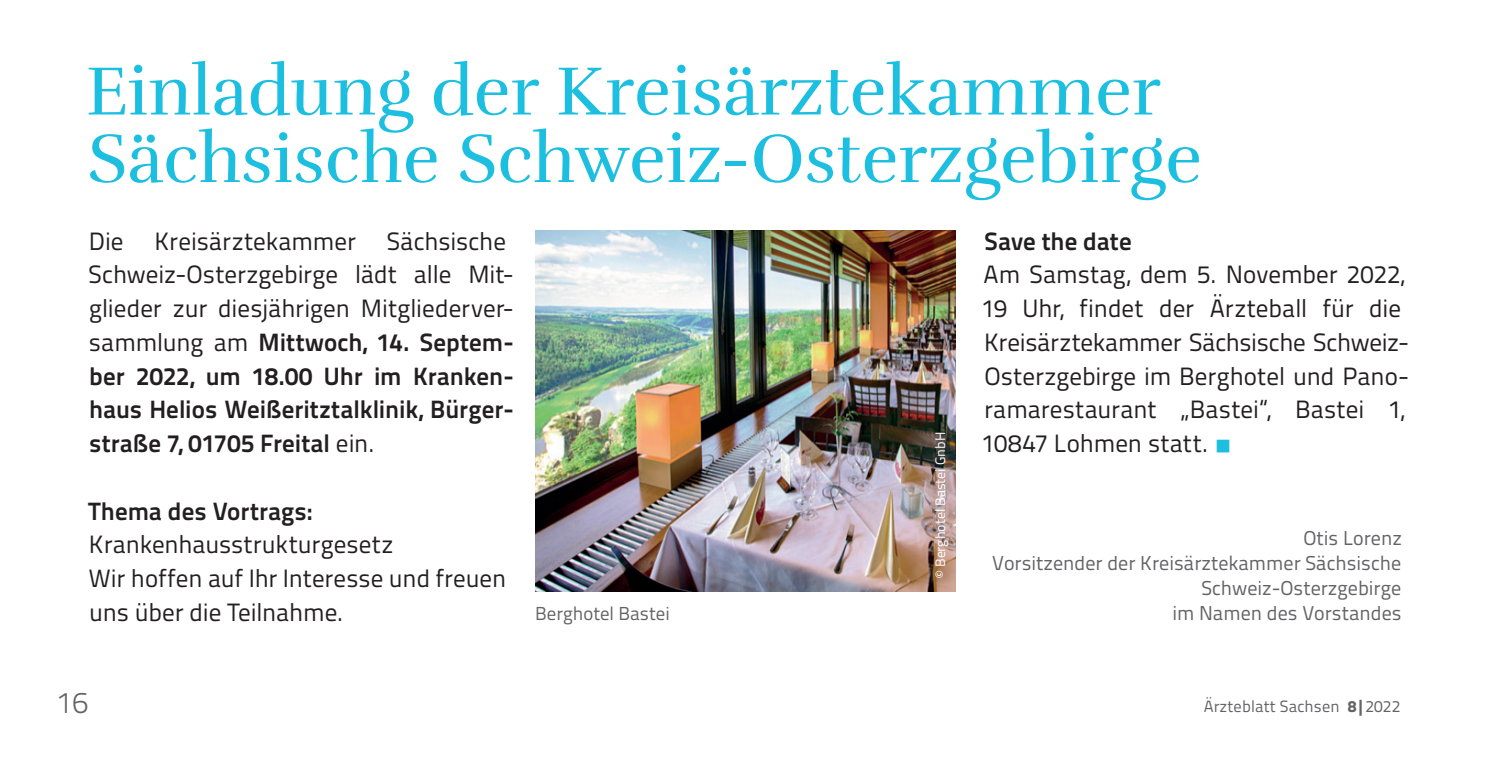
<style>
.page{position:relative;width:1489px;height:776px;background:#fff}
.page>*{position:absolute;margin:0;border:0;box-sizing:border-box;transform-origin:0 0}
.t1{font:70px/67.5px "Rufina";color:#1cbfdf}
.t2{font:300 30px "Titillium Text";color:#636366}
.t3{font:25px/33.8px "Titillium Text";color:#231f20}
.t4{font:700 25px "Titillium Text";color:#231f20}
.t5{font:20px/25px "Titillium Text";color:#636366;text-align:right}
.t6{font:18.75px "Titillium Text";color:#636366}
.t7{font:16.25px "Titillium Text";letter-spacing:.01em;color:#636366}
.t8{font:13.75px "Titillium Text";color:#fff}
.s1{font-weight:700}
.s2{color:#1cbfdf}
.s3{font-weight:800}
</style>
<div class="page">
<img style="left:535px;top:230px;width:420px;height:362px">
<h1 class="t1" style="left:86px;top:58px;width:1117px">Einladung der Kreisärztekammer<br>Sächsische Schweiz-Osterzgebirge</h1>
<p class="t3" style="left:89px;top:223px;width:427px">Die Kreisärztekammer Sächsische Schweiz-Osterzgebirge lädt alle Mit&shy;glieder zur diesjährigen Mitgliederver&shy;sammlung am <span class="s1">Mittwoch, 14. Septem&shy;ber 2022, um 18.00 Uhr im Kranken&shy;haus Helios Weißeritztalklinik, Bürger&shy;straße 7, 01705 Freital</span> ein.</p>
<p class="t4" style="left:88px;top:491px;width:225px">Thema des Vortrags:</p>
<p class="t3" style="left:88px;top:526px;width:419px">Krankenhausstrukturgesetz<br>Wir hoffen auf Ihr Interesse und freuen uns über die Teilnahme.</p>
<p class="t6" style="left:535px;top:599px;width:136px">Berghotel Bastei</p>
<p class="t8" style="left:930px;top:577px;width:147px;rotate:-90deg">© Berghotel Bastei GnbH</p>
<p class="t4" style="left:984px;top:221px;width:149px">Save the date</p>
<p class="t3" style="left:981px;top:256px;width:429px">Am Samstag, dem 5. November 2022, 19 Uhr, findet der Ärzteball für die Kreisärztekammer Sächsische Schweiz-Osterzgebirge im Berghotel und Pano&shy;ramarestaurant „Bastei“, Bastei 1, 10847 Lohmen statt. <span class="s2">○</span></p>
<p class="t5" style="left:992px;top:524px;width:411px">Otis Lorenz<br>Vorsitzender der Kreisärztekammer Sächsische<br>Schweiz-Osterzgebirge<br>im Namen des Vorstandes</p>
<p class="t2" style="left:57px;top:680px;width:33px">16</p>
<p class="t7" style="left:1203px;top:694px;width:198px">Ärzteblatt Sachsen <span class="s3">8|</span>2022</p>
</div>
